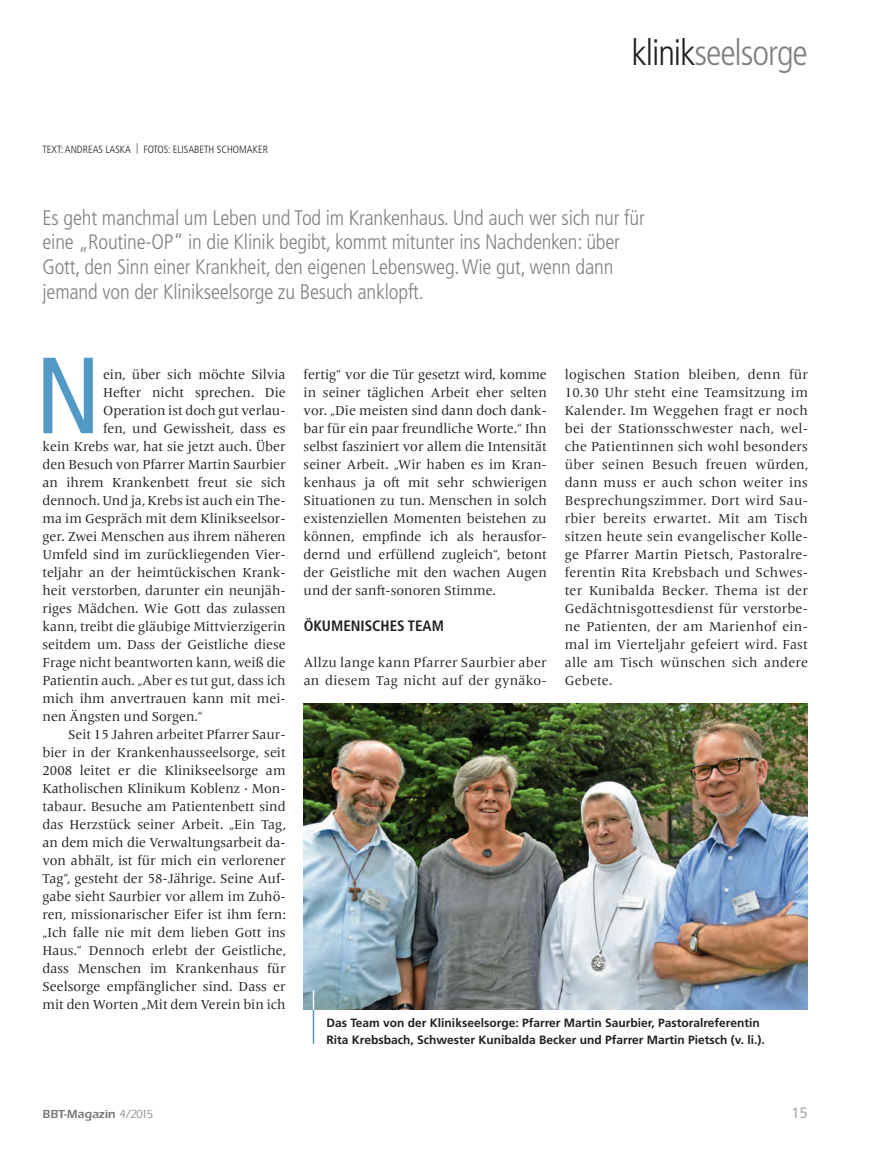
<style>
.page{position:relative;width:893px;height:1149px;background:#fff}
.page>*{position:absolute;margin:0;border:0;box-sizing:border-box;transform-origin:0 0}
.t1{font:condensed 108px "Frutiger LT Pro";color:#5399c8}
.t2{font:300 condensed 36px "Frutiger LT Pro";letter-spacing:-.03em;color:#808285}
.t3{font:300 condensed 21px/24.8px "Frutiger LT Pro";letter-spacing:-.01em;color:#808285}
.t4{font:700 condensed 15px "Frutiger LT Pro";color:#231f20}
.t5{font:15px "Frutiger";color:#aaabaf}
.t6{font:13.5px/18px "Frutiger Serif LT Pro";color:#231f20;text-align:justify}
.t7{font:13.5px/18px "Frutiger Serif LT Pro";letter-spacing:.02em;color:#231f20}
.t8{font:700 12px/16.5px "Frutiger";color:#231f20}
.t9{font:600 12px "ITC Eras LT";color:#76787b}
.t10{font:300 condensed 10.5px "Frutiger LT Pro";color:#231f20}
.s1{color:#231f20}
.s2{font-weight:400}
</style>
<div class="page">
<img style="left:304px;top:703px;width:504px;height:306px">
<hr style="left:313px;top:992px;width:1px;height:51px;background:#5399c8">
<svg style="left:313px;top:990px;width:1px;height:19px"></svg>
<p class="t10" style="left:43px;top:143px;width:227px">TEXT: ANDREAS LASKA | FOTOS: ELISABETH SCHOMAKER</p>
<h2 class="t2" style="left:632px;top:32px;width:178px"><span class="s1">klinik</span>seelsorge</h2>
<p class="t3" style="left:43px;top:205px;width:604px">Es geht manchmal um Leben und Tod im Krankenhaus. Und auch wer sich nur für eine „Routine-OP“ in die Klinik begibt, kommt mitunter ins Nachdenken: über Gott, den Sinn einer Krankheit, den eigenen Lebensweg. Wie gut, wenn dann jemand von der Klinikseelsorge zu Besuch anklopft.</p>
<h1 class="t1" style="left:35px;top:333px;width:68px">N</h1>
<p class="t6" style="left:103px;top:365px;width:184px">ein, über sich möchte Silvia</p>
<p class="t6" style="left:103px;top:383px;width:184px">Hefter nicht sprechen. Die</p>
<p class="t6" style="left:103px;top:401px;width:184px">Operation ist doch gut verlau-</p>
<p class="t6" style="left:103px;top:419px;width:184px">fen, und Gewissheit, dass es</p>
<p class="t6" style="left:43px;top:437px;width:245px">kein Krebs war, hat sie jetzt auch. Über</p>
<p class="t6" style="left:43px;top:455px;width:245px">den Besuch von Pfarrer Martin Saurbier</p>
<p class="t6" style="left:43px;top:473px;width:245px">an ihrem Krankenbett freut sie sich</p>
<p class="t6" style="left:43px;top:491px;width:245px">dennoch. Und ja, Krebs ist auch ein The-</p>
<p class="t6" style="left:43px;top:509px;width:245px">ma im Gespräch mit dem Klinikseelsor-</p>
<p class="t6" style="left:43px;top:527px;width:245px">ger. Zwei Menschen aus ihrem näheren</p>
<p class="t6" style="left:43px;top:545px;width:245px">Umfeld sind im zurückliegenden Vier-</p>
<p class="t6" style="left:43px;top:563px;width:245px">teljahr an der heimtückischen Krank-</p>
<p class="t6" style="left:43px;top:581px;width:245px">heit verstorben, darunter ein neunjäh-</p>
<p class="t6" style="left:43px;top:599px;width:245px">riges Mädchen. Wie Gott das zulassen</p>
<p class="t6" style="left:43px;top:617px;width:245px">kann, treibt die gläubige Mittvierzigerin</p>
<p class="t6" style="left:43px;top:635px;width:245px">seitdem um. Dass der Geistliche diese</p>
<p class="t6" style="left:43px;top:653px;width:245px">Frage nicht beantworten kann, weiß die</p>
<p class="t6" style="left:43px;top:671px;width:245px">Patientin auch. „Aber es tut gut, dass ich</p>
<p class="t6" style="left:43px;top:689px;width:245px">mich ihm anvertrauen kann mit mei-</p>
<p class="t6" style="left:43px;top:707px;width:162px">nen Ängsten und Sorgen.“</p>
<p class="t6" style="left:68px;top:725px;width:217px">Seit 15 Jahren arbeitet Pfarrer Saur-</p>
<p class="t6" style="left:43px;top:743px;width:245px">bier in der Krankenhausseelsorge, seit</p>
<p class="t6" style="left:43px;top:761px;width:245px">2008 leitet er die Klinikseelsorge am</p>
<p class="t6" style="left:43px;top:779px;width:245px">Katholischen Klinikum Koblenz · Mon-</p>
<p class="t6" style="left:43px;top:797px;width:245px">tabaur. Besuche am Patientenbett sind</p>
<p class="t6" style="left:43px;top:815px;width:245px">das Herzstück seiner Arbeit. „Ein Tag,</p>
<p class="t6" style="left:43px;top:833px;width:245px">an dem mich die Verwaltungsarbeit da-</p>
<p class="t6" style="left:43px;top:851px;width:245px">von abhält, ist für mich ein verlorener</p>
<p class="t6" style="left:43px;top:869px;width:245px">Tag“, gesteht der 58-Jährige. Seine Auf-</p>
<p class="t6" style="left:43px;top:887px;width:245px">gabe sieht Saurbier vor allem im Zuhö-</p>
<p class="t6" style="left:43px;top:905px;width:245px">ren, missionarischer Eifer ist ihm fern:</p>
<p class="t6" style="left:43px;top:923px;width:245px">„Ich falle nie mit dem lieben Gott ins</p>
<p class="t6" style="left:43px;top:941px;width:245px">Haus.“ Dennoch erlebt der Geistliche,</p>
<p class="t6" style="left:43px;top:959px;width:245px">dass Menschen im Krankenhaus für</p>
<p class="t6" style="left:43px;top:977px;width:245px">Seelsorge empfänglicher sind. Dass er</p>
<p class="t6" style="left:43px;top:995px;width:245px">mit den Worten „Mit dem Verein bin ich</p>
<p class="t6" style="left:304px;top:365px;width:245px">fertig“ vor die Tür gesetzt wird, komme in seiner täglichen Arbeit eher selten vor. „Die meisten sind dann doch dank&shy;bar für ein paar freundliche Worte.“ Ihn selbst fasziniert vor allem die Intensität seiner Arbeit. „Wir haben es im Kran&shy;kenhaus ja oft mit sehr schwierigen Situationen zu tun. Menschen in solch existenziellen Momenten beistehen zu können, empfinde ich als herausfor&shy;dernd und erfüllend zugleich“, betont der Geistliche mit den wachen Augen und der sanft-sonoren Stimme.</p>
<p class="t4" style="left:304px;top:616px;width:142px">ÖKUMENISCHES TEAM</p>
<p class="t7" style="left:304px;top:653px;width:245px">Allzu lange kann Pfarrer Saurbier aber an diesem Tag nicht auf der gynäko-</p>
<p class="t6" style="left:565px;top:365px;width:245px">logischen Station bleiben, denn für 10.30 Uhr steht eine Teamsitzung im Kalender. Im Weggehen fragt er noch bei der Stationsschwester nach, wel&shy;che Patientinnen sich wohl besonders über seinen Besuch freuen würden, dann muss er auch schon weiter ins Besprechungszimmer. Dort wird Sau&shy;rbier bereits erwartet. Mit am Tisch sitzen heute sein evangelischer Kolle&shy;ge Pfarrer Martin Pietsch, Pastoralre&shy;ferentin Rita Krebsbach und Schwes&shy;ter Kunibalda Becker. Thema ist der Gedächtnisgottesdienst für verstorbe&shy;ne Patienten, der am Marienhof ein&shy;mal im Vierteljahr gefeiert wird. Fast alle am Tisch wünschen sich andere Gebete.</p>
<p class="t8" style="left:327px;top:1014px;width:440px">Das Team von der Klinikseelsorge: Pfarrer Martin Saurbier, Pastoralreferentin<br>Rita Krebsbach, Schwester Kunibalda Becker und Pfarrer Martin Pietsch (v. li.).</p>
<p class="t9" style="left:43px;top:1106px;width:112px">BBT-Magazin <span class="s2">4/2015</span></p>
<p class="t5" style="left:791px;top:1103px;width:18px">15</p>
</div>
